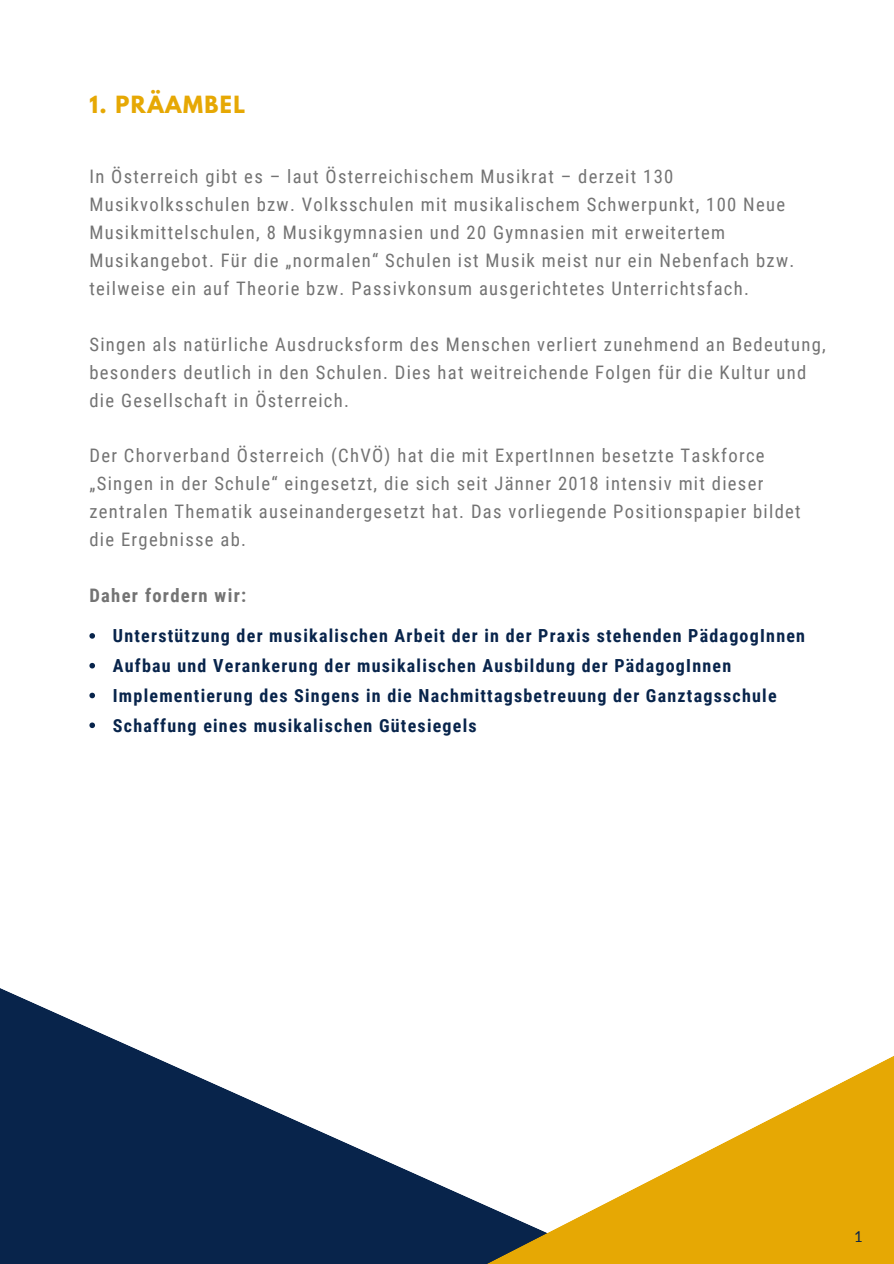
<style>
.page{position:relative;width:894px;height:1264px;background:#fff}
.page>*{position:absolute;margin:0;border:0;box-sizing:border-box;transform-origin:0 0}
.t1{font:700 21px "League Spartan";letter-spacing:.07em;color:#e6a804}
.t2{font:18.6px/27.9px "Roboto Condensed";letter-spacing:.07em;color:#737373}
.t3{font:700 18.6px "Roboto Condensed";letter-spacing:.07em;color:#737373}
.t4{font:700 18px "Roboto Condensed";letter-spacing:.07em;color:#08244b}
.t5{font:15px "Lato";color:#08244b}
</style>
<div class="page">
<svg style="left:89px;top:633px;width:6px;height:5px"></svg>
<svg style="left:89px;top:663px;width:6px;height:5px"></svg>
<svg style="left:89px;top:692px;width:6px;height:6px"></svg>
<svg style="left:89px;top:722px;width:6px;height:6px"></svg>
<svg style="left:0;top:988px;width:259px;height:275px;fill:#08244b"></svg>
<svg style="left:259px;top:1056px;width:634px;height:207px"></svg>
<p class="t1" style="left:89px;top:94px;width:157px">1. PRÄAMBEL</p>
<p class="t2" style="left:89px;top:163px;width:706px">In Österreich gibt es – laut Österreichischem Musikrat – derzeit 130<br>Musikvolksschulen bzw. Volksschulen mit musikalischem Schwerpunkt, 100 Neue Musikmittelschulen, 8 Musikgymnasien und 20 Gymnasien mit erweitertem Musikangebot. Für die „normalen“ Schulen ist Musik meist nur ein Nebenfach bzw. teilweise ein auf Theorie bzw. Passivkonsum ausgerichtetes Unterrichtsfach.</p>
<p class="t2" style="left:89px;top:330px;width:737px">Singen als natürliche Ausdrucksform des Menschen verliert zunehmend an Bedeutung, besonders deutlich in den Schulen. Dies hat weitreichende Folgen für die Kultur und die Gesellschaft in Österreich.</p>
<p class="t2" style="left:89px;top:442px;width:712px">Der Chorverband Österreich (ChVÖ) hat die mit ExpertInnen besetzte Taskforce „Singen in der Schule“ eingesetzt, die sich seit Jänner 2018 intensiv mit dieser zentralen Thematik auseinandergesetzt hat. Das vorliegende Positionspapier bildet die Ergebnisse ab.</p>
<p class="t3" style="left:89px;top:585px;width:158px">Daher fordern wir:</p>
<p class="t4" style="left:113px;top:625px;width:693px">Unterstützung der musikalischen Arbeit der in der Praxis stehenden PädagogInnen</p>
<p class="t4" style="left:113px;top:655px;width:619px">Aufbau und Verankerung der musikalischen Ausbildung der PädagogInnen</p>
<p class="t4" style="left:113px;top:685px;width:665px">Implementierung des Singens in die Nachmittagsbetreuung der Ganztagsschule</p>
<p class="t4" style="left:113px;top:715px;width:365px">Schaffung eines musikalischen Gütesiegels</p>
<p class="t5" style="left:853px;top:1227px;width:10px">1</p>
</div>
